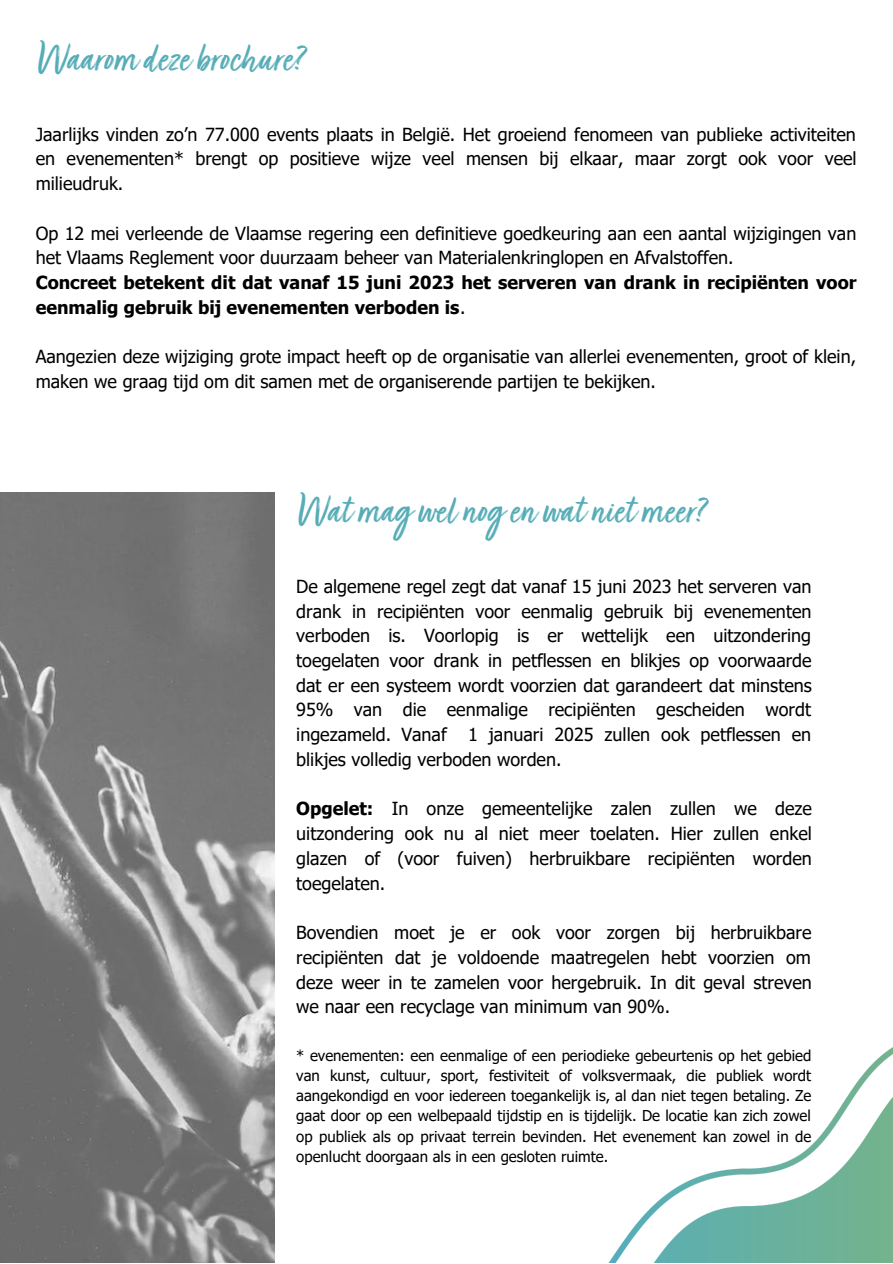
<style>
.page{position:relative;width:893px;height:1264px;background:#fff}
.page>*{position:absolute;margin:0;border:0;box-sizing:border-box;transform-origin:0 0}
.t1{font:45px "Turbinado Dry";color:#57adb7}
.t2{font:18px/24.8px "Tahoma";color:#000;text-align:justify}
.t3{font:700 18px/24.8px "Tahoma";color:#000}
.t4{font:15px/20.2px "Tahoma";color:#000;text-align:justify}
.s1{font-weight:400}
.s2{font-weight:700}
</style>
<div class="page">
<img style="left:0;top:492px;width:274px;height:770px">
<img style="left:609px;top:1047px;width:283px;height:215px">
<p class="t1" style="left:36px;top:44px;width:271px">Waarom dezebrochure?</p>
<p class="t2" style="left:36px;top:121px;width:822px">Jaarlijks vinden zo’n 77.000 events plaats in België. Het groeiend fenomeen van publieke activiteiten en evenementen* brengt op positieve wijze veel mensen bij elkaar, maar zorgt ook voor veel milieudruk.</p>
<p class="t2" style="left:36px;top:220px;width:822px">Op 12 mei verleende de Vlaamse regering een definitieve goedkeuring aan een aantal wijzigingen van het Vlaams Reglement voor duurzaam beheer van Materialenkringlopen en Afvalstoffen.</p>
<p class="t3" style="left:36px;top:269px;width:822px">Concreet betekent dit dat vanaf 15 juni 2023 het serveren van drank in recipiënten voor eenmalig gebruik bij evenementen verboden is<span class="s1">.</span></p>
<p class="t2" style="left:36px;top:344px;width:821px">Aangezien deze wijziging grote impact heeft op de organisatie van allerlei evenementen, groot of klein, maken we graag tijd om dit samen met de organiserende partijen te bekijken.</p>
<p class="t1" style="left:296px;top:495px;width:412px">Wat mag welnogen watniet meer?</p>
<p class="t2" style="left:296px;top:573px;width:517px">De algemene regel zegt dat vanaf 15 juni 2023 het serveren van drank in recipiënten voor eenmalig gebruik bij evenementen verboden is. Voorlopig is er wettelijk een uitzondering toegelaten voor drank in petflessen en blikjes op voorwaarde dat er een systeem wordt voorzien dat garandeert dat minstens 95% van die eenmalige recipiënten gescheiden wordt ingezameld. Vanaf 1 januari 2025 zullen ook petflessen en blikjes volledig verboden worden.</p>
<p class="t2" style="left:296px;top:796px;width:517px"><span class="s2">Opgelet:</span> In onze gemeentelijke zalen zullen we deze uitzondering ook nu al niet meer toelaten. Hier zullen enkel glazen of (voor fuiven) herbruikbare recipiënten worden toegelaten.</p>
<p class="t2" style="left:296px;top:919px;width:517px">Bovendien moet je er ook voor zorgen bij herbruikbare recipiënten dat je voldoende maatregelen hebt voorzien om deze weer in te zamelen voor hergebruik. In dit geval streven we naar een recyclage van minimum van 90%.</p>
<p class="t4" style="left:296px;top:1044px;width:516px">* evenementen: een eenmalige of een periodieke gebeurtenis op het gebied van kunst, cultuur, sport, festiviteit of volksvermaak, die publiek wordt aangekondigd en voor iedereen toegankelijk is, al dan niet tegen betaling. Ze gaat door op een welbepaald tijdstip en is tijdelijk. De locatie kan zich zowel op publiek als op privaat terrein bevinden. Het evenement kan zowel in de openlucht doorgaan als in een gesloten ruimte.</p>
</div>
